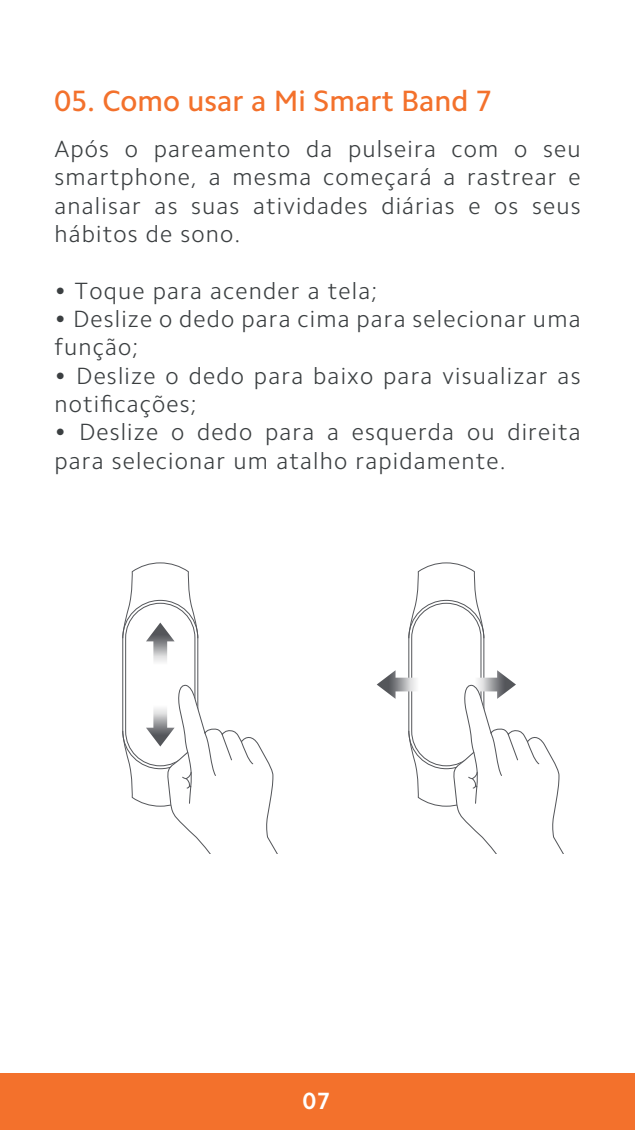
<style>
.page{position:relative;width:635px;height:1130px;background:#fff}
.page>*{position:absolute;margin:0;border:0;box-sizing:border-box;transform-origin:0 0}
.t1{font:500 29.6px "Camphor Pro";color:#f3712c}
.t2{font:300 23.6px/28.4px "Camphor Pro";letter-spacing:.05em;color:#3b3f41}
.t3{font:700 23.6px "Camphor Pro";color:#fff}
</style>
<div class="page">
<div style="left:0;top:1073px;width:635px;height:56px;background:#f3712c"></div>
<svg style="left:122px;top:562px;width:77px;height:102px"></svg>
<svg style="left:122px;top:683px;width:156px;height:170px"></svg>
<svg style="left:408px;top:562px;width:77px;height:77px"></svg>
<svg style="left:377px;top:670px;width:187px;height:183px"></svg>
<p class="t1" style="left:54px;top:83px;width:440px">05. Como usar a Mi Smart Band 7</p>
<p class="t2" style="left:54px;top:135px;width:528px;text-align:justify">Após o pareamento da pulseira com o seu smartphone, a mesma começará a rastrear e analisar as suas atividades diárias e os seus hábitos de sono.</p>
<p class="t2" style="left:54px;top:276px;width:324px">• Toque para acender a tela;</p>
<p class="t2" style="left:54px;top:304px;width:528px">• Deslize o dedo para cima para selecionar uma função;</p>
<p class="t2" style="left:54px;top:361px;width:528px">• Deslize o dedo para baixo para visualizar as notificações;</p>
<p class="t2" style="left:54px;top:418px;width:528px">• Deslize o dedo para a esquerda ou direita para selecionar um atalho rapidamente.</p>
<p class="t3" style="left:303px;top:1087px;width:29px">07</p>
</div>
